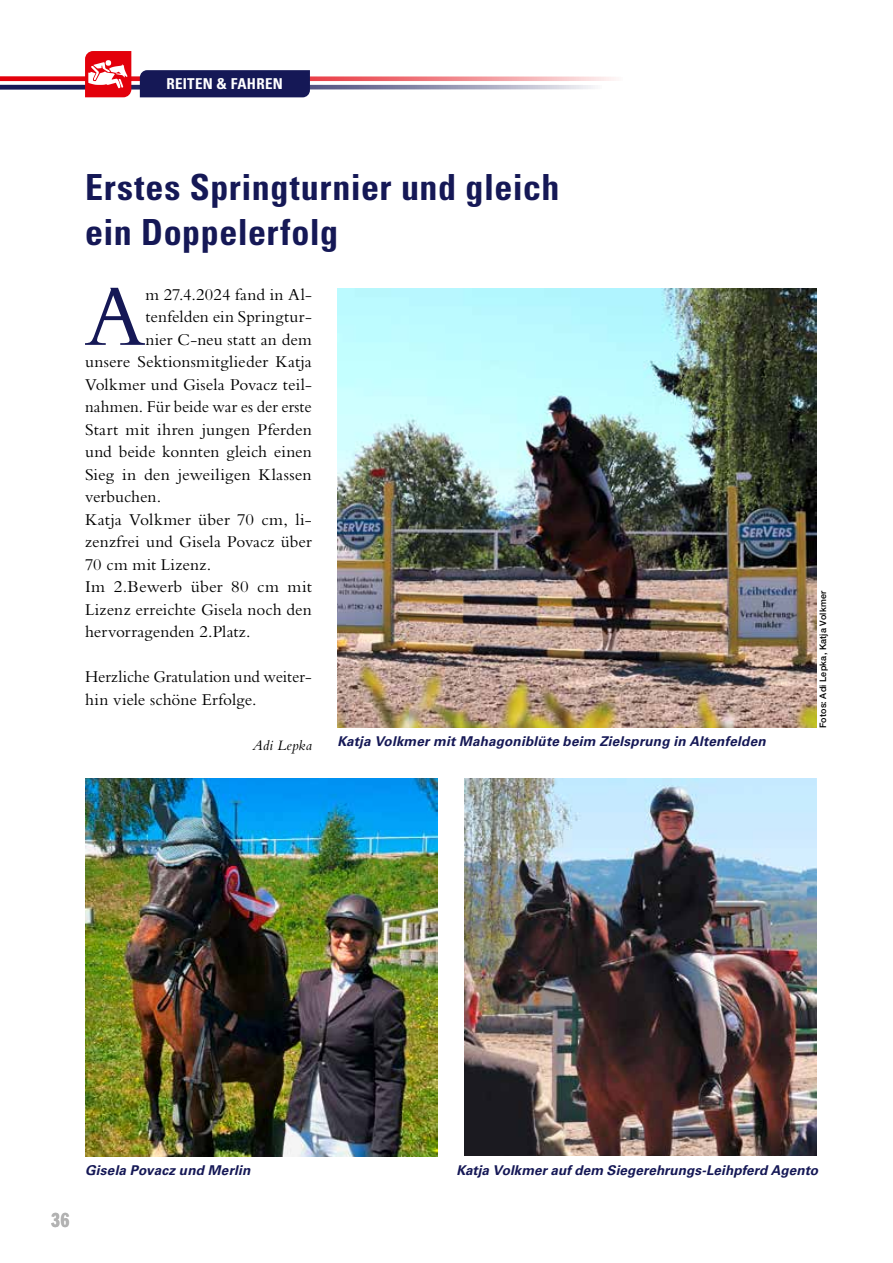
<style>
.page{position:relative;width:893px;height:1263px;background:#fff}
.page>*{position:absolute;margin:0;border:0;box-sizing:border-box;transform-origin:0 0}
.t1{font:89.55px "Bembo Std";color:#151856}
.t2{font:700 condensed 36px/45px "Univers LT Std";letter-spacing:.015em;color:#151856}
.t3{font:21px "ITC Franklin Gothic Std Dm Cp";color:#b2b2b2}
.t4{font:17.25px/22.5px "Bembo Std";letter-spacing:.005em;color:#000}
.t5{font:700 condensed 15px "Univers LT Std";letter-spacing:.02em;color:#fff}
.t6{font:italic 15px "Bembo Std";letter-spacing:.01em;color:#000}
.t7{font:italic 700 13.5px "Univers LT Std";letter-spacing:.01em;color:#151856}
.t8{font:500 9px "Helvetica Neue LT Pro";letter-spacing:.02em;color:#000}
</style>
<div class="page">
<img style="left:465px;top:778px;width:351px;height:377px">
<img style="left:337px;top:288px;width:479px;height:439px">
<img style="left:85px;top:778px;width:353px;height:379px">
<svg style="left:0;top:77px;width:614px;height:4px;background:#ee6e74"></svg>
<svg style="left:0;top:85px;width:593px;height:4px;background:#7a7c9f"></svg>
<div style="left:140px;top:70px;width:170px;height:27px;background:#151856"></div>
<svg style="left:85px;top:51px;width:46px;height:46px"></svg>
<p class="t5" style="left:166px;top:75px;width:118px">REITEN &amp; FAHREN</p>
<h2 class="t2" style="left:85px;top:165px;width:476px">Erstes Springturnier und gleich ein Doppelerfolg</h2>
<h1 class="t1" style="left:85px;top:265px;width:62px">A</h1>
<p class="t4" style="left:145px;top:283px;width:168px">m 27.4.2024 fand in Al-</p>
<p class="t4" style="left:145px;top:305px;width:168px">tenfelden ein Springtur-</p>
<p class="t4" style="left:145px;top:328px;width:168px">nier C-neu statt an dem</p>
<p class="t4" style="left:85px;top:350px;width:228px">unsere Sektionsmitglieder Katja</p>
<p class="t4" style="left:85px;top:373px;width:228px">Volkmer und Gisela Povacz teil-</p>
<p class="t4" style="left:85px;top:395px;width:228px">nahmen. Für beide war es der erste</p>
<p class="t4" style="left:85px;top:418px;width:228px">Start mit ihren jungen Pferden</p>
<p class="t4" style="left:85px;top:440px;width:228px">und beide konnten gleich einen</p>
<p class="t4" style="left:85px;top:463px;width:228px">Sieg in den jeweiligen Klassen</p>
<p class="t4" style="left:85px;top:485px;width:78px">verbuchen.</p>
<p class="t4" style="left:85px;top:508px;width:228px">Katja Volkmer über 70 cm, li-</p>
<p class="t4" style="left:85px;top:530px;width:228px">zenzfrei und Gisela Povacz über</p>
<p class="t4" style="left:85px;top:553px;width:128px">70 cm mit Lizenz.</p>
<p class="t4" style="left:85px;top:575px;width:228px">Im 2.Bewerb über 80 cm mit</p>
<p class="t4" style="left:85px;top:598px;width:228px">Lizenz erreichte Gisela noch den</p>
<p class="t4" style="left:85px;top:620px;width:167px">hervorragenden 2.Platz.</p>
<p class="t4" style="left:85px;top:665px;width:228px">Herzliche Gratulation und weiter&shy;hin viele schöne Erfolge.</p>
<p class="t6" style="left:252px;top:736px;width:61px">Adi Lepka</p>
<p class="t7" style="left:337px;top:733px;width:430px">Katja Volkmer mit Mahagoniblü te beim Zielsprung in Altenfelden</p>
<p class="t8" style="left:818px;top:728px;width:139px;rotate:-90deg">Fotos: Adi Lepka, Katja Volkmer</p>
<p class="t3" style="left:51px;top:1209px;width:20px">36</p>
<p class="t7" style="left:85px;top:1162px;width:167px">Gisela Povacz und Merlin</p>
<p class="t7" style="left:456px;top:1162px;width:363px">Katja Volkmer auf dem Siegerehrungs-Leihpferd Agento</p>
</div>
